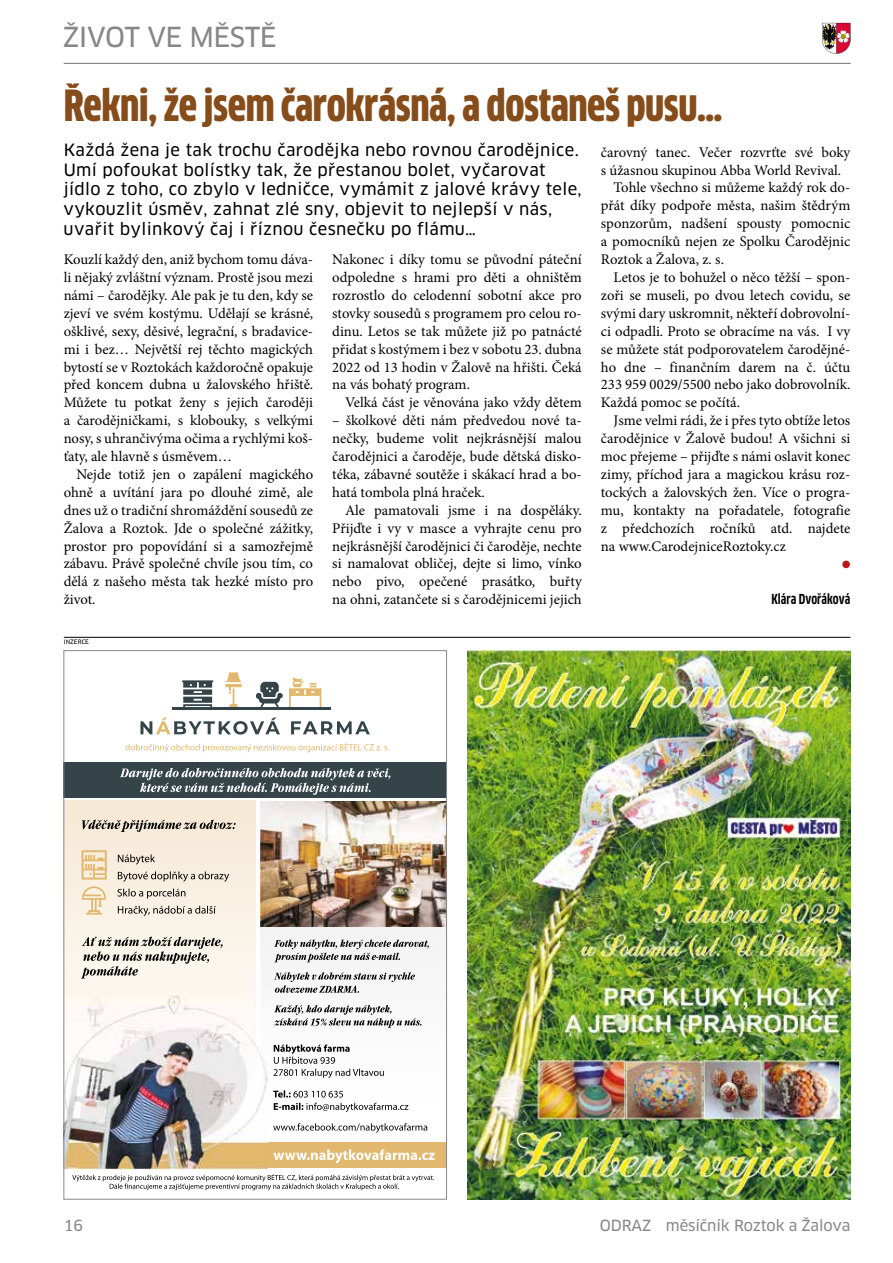
<style>
.page{position:relative;width:893px;height:1263px;background:#fff}
.page>*{position:absolute;margin:0;border:0;box-sizing:border-box;transform-origin:0 0}
.t1{font:900 42px "Clan Cond CELF";letter-spacing:-.01em;color:#864c1a}
.t2{font:27px "Clan CE News";letter-spacing:-.02em;color:#878787}
.t3{font:16.5px/19.8px "Clan CE News";letter-spacing:.02em;color:#000}
.t4{font:15px "Clan CE News";letter-spacing:-.01em;color:#878787}
.t5{font:14.7px/17.9px "Minion Pro";color:#000;text-align:justify}
.t6{font:700 13.5px "Clan Cond CELF";color:#000}
.t7{font:10.5px "Zapf Dingbats ITC";color:#b61615}
.t8{font:6px "Clan CE News";color:#000}
</style>
<div class="page">
<svg style="left:822px;top:23px;width:28px;height:31px"></svg>
<hr style="left:836px;top:23px;width:1px;height:30px;background:#000">
<hr style="left:64px;top:63px;width:786px;height:1px;background:#878787">
<hr style="left:64px;top:637px;width:786px;height:1px;background:#000">
<img style="left:468px;top:651px;width:382px;height:548px">
<div style="left:64px;top:1142px;width:383px;height:26px;background:#e1b86d"></div>
<svg style="left:140px;top:718px;width:140px;height:16px"></svg>
<svg style="left:291px;top:721px;width:79px;height:13px"></svg>
<svg style="left:256px;top:682px;width:27px;height:25px"></svg>
<svg style="left:225px;top:672px;width:17px;height:35px"></svg>
<svg style="left:182px;top:680px;width:31px;height:27px"></svg>
<hr style="left:173px;top:707px;width:158px;height:3px;background:#354449">
<svg style="left:289px;top:678px;width:32px;height:29px"></svg>
<img style="left:66px;top:971px;width:202px;height:198px">
<svg style="left:274px;top:1044px;width:110px;height:34px"></svg>
<svg style="left:273px;top:1090px;width:135px;height:22px"></svg>
<svg style="left:273px;top:1149px;width:162px;height:14px"></svg>
<svg style="left:273px;top:1123px;width:154px;height:10px"></svg>
<svg style="left:117px;top:854px;width:112px;height:62px;background:#dfd7ca"></svg>
<div style="left:64px;top:762px;width:383px;height:36px;background:#354449"></div>
<svg style="left:82px;top:819px;width:154px;height:13px;background:#b5ac9f"></svg>
<svg style="left:82px;top:850px;width:25px;height:29px"></svg>
<svg style="left:82px;top:886px;width:24px;height:28px"></svg>
<svg style="left:72px;top:1174px;width:362px;height:16px"></svg>
<svg style="left:274px;top:939px;width:155px;height:23px"></svg>
<svg style="left:274px;top:972px;width:141px;height:21px"></svg>
<svg style="left:274px;top:1005px;width:148px;height:23px"></svg>
<svg style="left:81px;top:936px;width:142px;height:42px;background:#cbc7bf"></svg>
<img style="left:260px;top:801px;width:185px;height:126px">
<svg style="left:120px;top:768px;width:270px;height:27px"></svg>
<svg style="left:125px;top:743px;width:264px;height:9px"></svg>
<h2 class="t2" style="left:63px;top:20px;width:215px">ŽIVOT VE MĚSTĚ</h2>
<h1 class="t1" style="left:64px;top:80px;width:660px">Řekni, že jsem čarokrásná, a dostaneš pusu…</h1>
<p class="t3" style="left:64px;top:140px;width:520px">Každá žena je tak trochu čarodějka nebo rovnou čarodějnice.<br>Umí pofoukat bolístky tak, že přestanou bolet, vyčarovat jídlo z toho, co zbylo v ledničce, vymámit z jalové krávy tele, vykouzlit úsměv, zahnat zlé sny, objevit to nejlepší v nás, uvařit bylinkový čaj i říznou česnečku po flámu…</p>
<p class="t5" style="left:601px;top:143px;width:251px">čarovný tanec. Večer rozvrťte své boky</p>
<p class="t5" style="left:601px;top:161px;width:242px">s úžasnou skupinou Abba World Revival.</p>
<p class="t5" style="left:614px;top:179px;width:238px">Tohle všechno si můžeme každý rok do-</p>
<p class="t5" style="left:601px;top:197px;width:251px">přát díky podpoře města, našim štědrým</p>
<p class="t5" style="left:601px;top:215px;width:251px">sponzorům, nadšení spousty pomocnic</p>
<p class="t5" style="left:601px;top:233px;width:251px">a pomocníků nejen ze Spolku Čarodějnic</p>
<p class="t5" style="left:601px;top:251px;width:125px">Roztok a Žalova, z. s.</p>
<p class="t5" style="left:614px;top:268px;width:238px">Letos je to bohužel o něco těžší – spon-</p>
<p class="t5" style="left:601px;top:286px;width:251px">zoři se museli, po dvou letech covidu, se</p>
<p class="t5" style="left:601px;top:304px;width:251px">svými dary uskromnit, někteří dobrovolní-</p>
<p class="t5" style="left:601px;top:322px;width:251px">ci odpadli. Proto se obracíme na vás. I vy</p>
<p class="t5" style="left:601px;top:340px;width:251px">se můžete stát podporovatelem čarodějné-</p>
<p class="t5" style="left:601px;top:358px;width:251px">ho dne – finančním darem na č. účtu</p>
<p class="t5" style="left:601px;top:376px;width:251px">233 959 0029/5500 nebo jako dobrovolník.</p>
<p class="t5" style="left:601px;top:394px;width:141px">Každá pomoc se počítá.</p>
<p class="t5" style="left:614px;top:412px;width:238px">Jsme velmi rádi, že i přes tyto obtíže letos</p>
<p class="t5" style="left:601px;top:430px;width:251px">čarodějnice v Žalově budou! A všichni si</p>
<p class="t5" style="left:601px;top:447px;width:251px">moc přejeme – přijďte s námi oslavit konec</p>
<p class="t5" style="left:601px;top:465px;width:251px">zimy, příchod jara a magickou krásu roz-</p>
<p class="t5" style="left:601px;top:483px;width:251px">tockých a žalovských žen. Více o progra-</p>
<p class="t5" style="left:601px;top:501px;width:251px">mu, kontakty na pořadatele, fotografie</p>
<p class="t5" style="left:601px;top:519px;width:251px">z předchozích ročníků atd. najdete</p>
<p class="t5" style="left:601px;top:537px;width:187px">na www.CarodejniceRoztoky.cz</p>
<p class="t7" style="left:842px;top:560px;width:10px">●</p>
<p class="t6" style="left:771px;top:591px;width:81px">Klára Dvořáková</p>
<p class="t5" style="left:64px;top:250px;width:251px">Kouzlí každý den, aniž bychom tomu dáva&shy;li nějaký zvláštní význam. Prostě jsou mezi námi – čarodějky. Ale pak je tu den, kdy se zjeví ve svém kostýmu. Udělají se krásné, ošklivé, sexy, děsivé, legrační, s bradavice&shy;mi i bez… Největší rej těchto magických bytostí se v Roztokách každoročně opakuje před koncem dubna u žalovského hřiště.<br>Můžete tu potkat ženy s jejich čaroději a čarodějničkami, s klobouky, s velkými nosy, s uhrančivýma očima a rychlými koš&shy;ťaty, ale hlavně s úsměvem…</p>
<p class="t5" style="left:64px;top:465px;width:251px;text-indent:13px">Nejde totiž jen o zapálení magického ohně a uvítání jara po dlouhé zimě, ale dnes už o tradiční shromáždění sousedů ze Žalova a Roztok. Jde o společné zážitky, prostor pro popovídání si a samozřejmě zábavu. Právě společné chvíle jsou tím, co dělá z našeho města tak hezké místo pro život.</p>
<p class="t5" style="left:332px;top:251px;width:251px">Nakonec i díky tomu se původní páteční odpoledne s hrami pro děti a ohništěm rozrostlo do celodenní sobotní akce pro stovky sousedů s programem pro celou ro&shy;dinu. Letos se tak můžete již po patnácté přidat s kostýmem i bez v sobotu 23. dubna 2022 od 13 hodin v Žalově na hřišti. Čeká na vás bohatý program.</p>
<p class="t5" style="left:345px;top:394px;width:238px">Velká část je věnována jako vždy dětem</p>
<p class="t5" style="left:332px;top:412px;width:251px">– školkové děti nám předvedou nové ta&shy;nečky, budeme volit nejkrásnější malou čarodějnici a čaroděje, bude dětská disko&shy;téka, zábavné soutěže i skákací hrad a bo&shy;hatá tombola plná hraček.</p>
<p class="t5" style="left:332px;top:501px;width:251px;text-indent:13px">Ale pamatovali jsme i na dospěláky.<br>Přijďte i vy v masce a vyhrajte cenu pro nejkrásnější čarodějnici či čaroděje, nechte si namalovat obličej, dejte si limo, vínko nebo pivo, opečené prasátko, buřty na ohni, zatančete si s čarodějnicemi jejich</p>
<p class="t8" style="left:64px;top:638px;width:27px">inzerce</p>
<p class="t4" style="left:64px;top:1216px;width:21px">16</p>
<p class="t4" style="left:600px;top:1216px;width:252px">ODRAZ měsíčník Roztok a Žalova</p>
</div>
